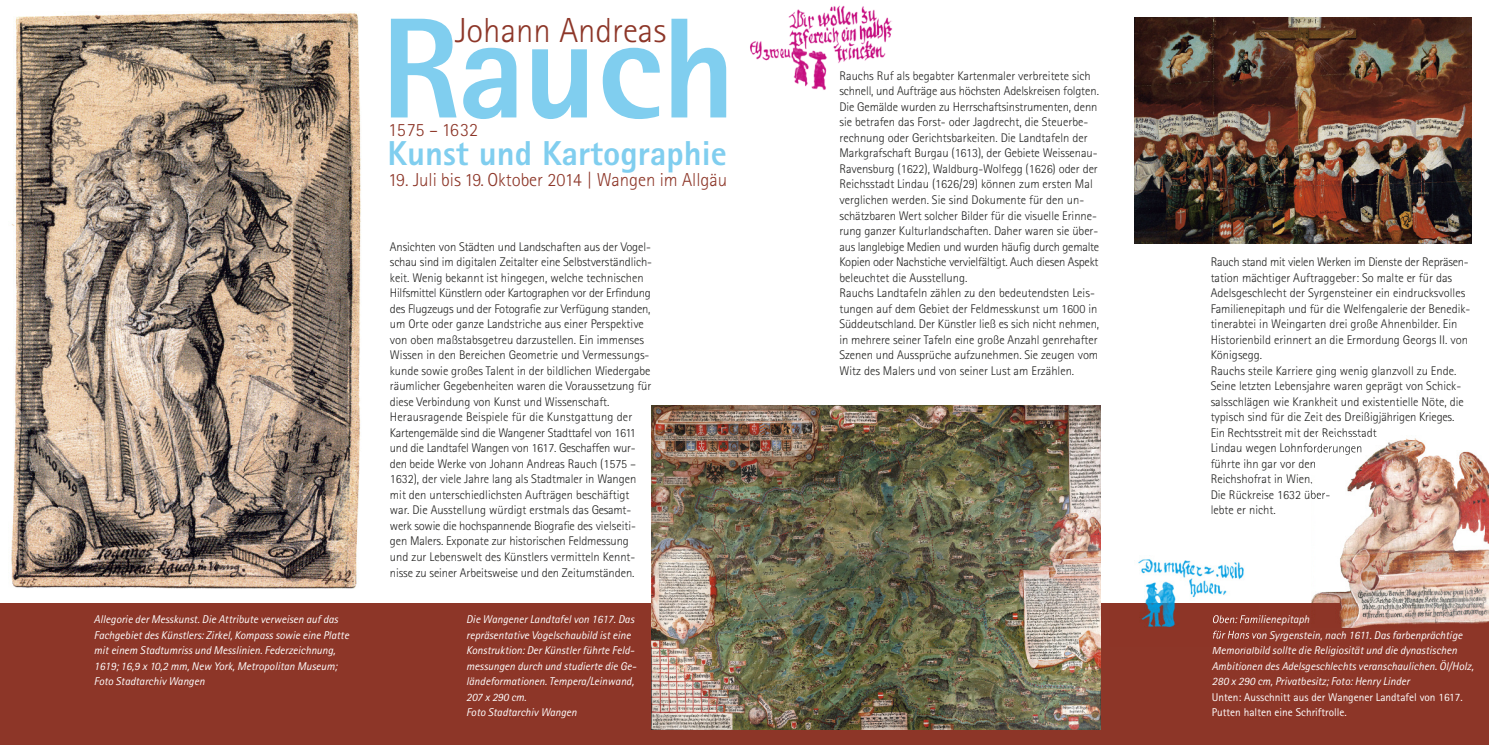
<style>
.page{position:relative;width:1489px;height:745px;background:#fff}
.page>*{position:absolute;margin:0;border:0;box-sizing:border-box;transform-origin:0 0}
.t1{font:800 143px "Rotis Sans Serif";letter-spacing:-.01em;color:#80ceef}
.t2{font:300 34.75px "Rotis Sans Serif";color:#8d3628}
.t3{font:800 34.62px "Rotis Sans Serif";color:#80ceef}
.t4{font:300 18.75px "Rotis Sans Serif";color:#8d3628}
.t5{font:300 12.5px/15.5px "Rotis Sans Serif";letter-spacing:-.005em;color:#222221}
.t6{font:italic 11.25px/15.5px "Rotis Sans Serif";color:#fff}
.t7{font:11.25px/15.5px "Rotis Sans Serif";color:#fff}
</style>
<div class="page">
<div style="left:0;top:602px;width:1488px;height:142px;background:#8d3628"></div>
<img style="left:750px;top:5px;width:143px;height:85px">
<img style="left:11px;top:13px;width:350px;height:575px">
<img style="left:1310px;top:435px;width:178px;height:191px">
<img style="left:1310px;top:435px;width:55px;height:1px">
<svg style="left:1310px;top:443px;width:2px;height:11px"></svg>
<img style="left:651px;top:405px;width:449px;height:324px">
<img style="left:1109px;top:559px;width:148px;height:80px">
<img style="left:1212px;top:614px;width:25px;height:8px">
<svg style="left:1239px;top:615px;width:18px;height:8px"></svg>
<img style="left:1212px;top:630px;width:45px;height:8px">
<img style="left:1134px;top:18px;width:336px;height:225px">
<h2 class="t2" style="left:455px;top:18px;width:213px">Johann Andreas</h2>
<h1 class="t1" style="left:380px;top:19px;width:357px">Rauch</h1>
<h3 class="t4" style="left:388px;top:123px;width:91px">1575 – 1632</h3>
<h3 class="t3" style="left:387px;top:141px;width:341px">Kunst und Kartographie</h3>
<h3 class="t4" style="left:388px;top:173px;width:340px">19. Juli bis 19. Oktober 2014 | Wangen im Allgäu</h3>
<p class="t5" style="left:390px;top:240px;width:263px">Ansichten von Städten und Landschaften aus der Vogel&shy;schau sind im digitalen Zeitalter eine Selbstverständlich&shy;keit. Wenig bekannt ist hingegen, welche technischen Hilfsmittel Künstlern oder Kartographen vor der Erfindung des Flugzeugs und der Fotografie zur Verfügung standen, um Orte oder ganze Landstriche aus einer Perspektive von oben maßstabsgetreu darzustellen. Ein immenses Wissen in den Bereichen Geometrie und Vermessungs&shy;kunde sowie großes Talent in der bildlichen Wiedergabe räumlicher Gegebenheiten waren die Voraussetzung für diese Verbindung von Kunst und Wissenschaft.<br>Herausragende Beispiele für die Kunstgattung der Kartengemälde sind die Wangener Stadttafel von 1611 und die Landtafel Wangen von 1617. Geschaffen wur&shy;den beide Werke von Johann Andreas Rauch (1575 – 1632), der viele Jahre lang als Stadtmaler in Wangen mit den unterschiedlichsten Aufträgen beschäftigt<br>war. Die Ausstellung würdigt erstmals das Gesamt&shy;werk sowie die hochspannende Biografie des vielseiti&shy;gen Malers. Exponate zur historischen Feldmessung<br>und zur Lebenswelt des Künstlers vermitteln Kennt&shy;nisse zu seiner Arbeitsweise und den Zeitumständen.</p>
<p class="t6" style="left:94px;top:612px;width:256px">Allegorie der Messkunst. Die Attribute verweisen auf das Fachgebiet des Künstlers: Zirkel, Kompass sowie eine Platte mit einem Stadtumriss und Messlinien. Federzeichnung, 1619; 16,9 x 10,2 mm, New York, Metropolitan Museum; Foto Stadtarchiv Wangen</p>
<p class="t6" style="left:466px;top:612px;width:169px">Die Wangener Landtafel von 1617. Das repräsentative Vogelschaubild ist eine Konstruktion: Der Künstler führte Feld&shy;messungen durch und studierte die Ge&shy;ländeformationen. Tempera/Leinwand, 207 x 290 cm.<br>Foto Stadtarchiv Wangen</p>
<p class="t5" style="left:839px;top:69px;width:261px">Rauchs Ruf als begabter Kartenmaler verbreitete sich schnell, und Aufträge aus höchsten Adelskreisen folgten.<br>Die Gemälde wurden zu Herrschaftsinstrumenten, denn sie betrafen das Forst- oder Jagdrecht, die Steuerbe&shy;rechnung oder Gerichtsbarkeiten. Die Landtafeln der Markgrafschaft Burgau (1613), der Gebiete Weissenau-Ravensburg (1622), Waldburg-Wolfegg (1626) oder der Reichsstadt Lindau (1626/29) können zum ersten Mal verglichen werden. Sie sind Dokumente für den un&shy;schätzbaren Wert solcher Bilder für die visuelle Erinne&shy;rung ganzer Kulturlandschaften. Daher waren sie über&shy;aus langlebige Medien und wurden häufig durch gemalte Kopien oder Nachstiche vervielfältigt. Auch diesen Aspekt beleuchtet die Ausstellung.<br>Rauchs Landtafeln zählen zu den bedeutendsten Leis&shy;tungen auf dem Gebiet der Feldmesskunst um 1600 in Süddeutschland. Der Künstler ließ es sich nicht nehmen, in mehrere seiner Tafeln eine große Anzahl genrehafter Szenen und Aussprüche aufzunehmen. Sie zeugen vom Witz des Malers und von seiner Lust am Erzählen.</p>
<p class="t5" style="left:1210px;top:255px;width:261px">Rauch stand mit vielen Werken im Dienste der Repräsen&shy;tation mächtiger Auftraggeber: So malte er für das Adelsgeschlecht der Syrgensteiner ein eindrucksvolles Familienepitaph und für die Welfengalerie der Benedik&shy;tinerabtei in Weingarten drei große Ahnenbilder. Ein Historienbild erinnert an die Ermordung Georgs II. von Königsegg.<br>Rauchs steile Karriere ging wenig glanzvoll zu Ende.<br>Seine letzten Lebensjahre waren geprägt von Schick&shy;salsschlägen wie Krankheit und existentielle Nöte, die typisch sind für die Zeit des Dreißigjährigen Krieges.<br>Ein Rechtsstreit mit der Reichsstadt<br>Lindau wegen Lohnforderungen<br>führte ihn gar vor den<br>Reichshofrat in Wien.<br>Die Rückreise 1632 über-<br>lebte er nicht.</p>
<p class="t6" style="left:1211px;top:612px;width:263px">Oben: Familienepitaph<br>für Hans von Syrgenstein, nach 1611. Das farbenprächtige Memorialbild sollte die Religiosität und die dynastischen Ambitionen des Adelsgeschlechts veranschaulichen. Öl/Holz, 280 x 290 cm, Privatbesitz; Foto: Henry Linder</p>
<p class="t7" style="left:1211px;top:689px;width:252px">Unten: Ausschnitt aus der Wangener Landtafel von 1617.<br>Putten halten eine Schriftrolle.</p>
</div>
